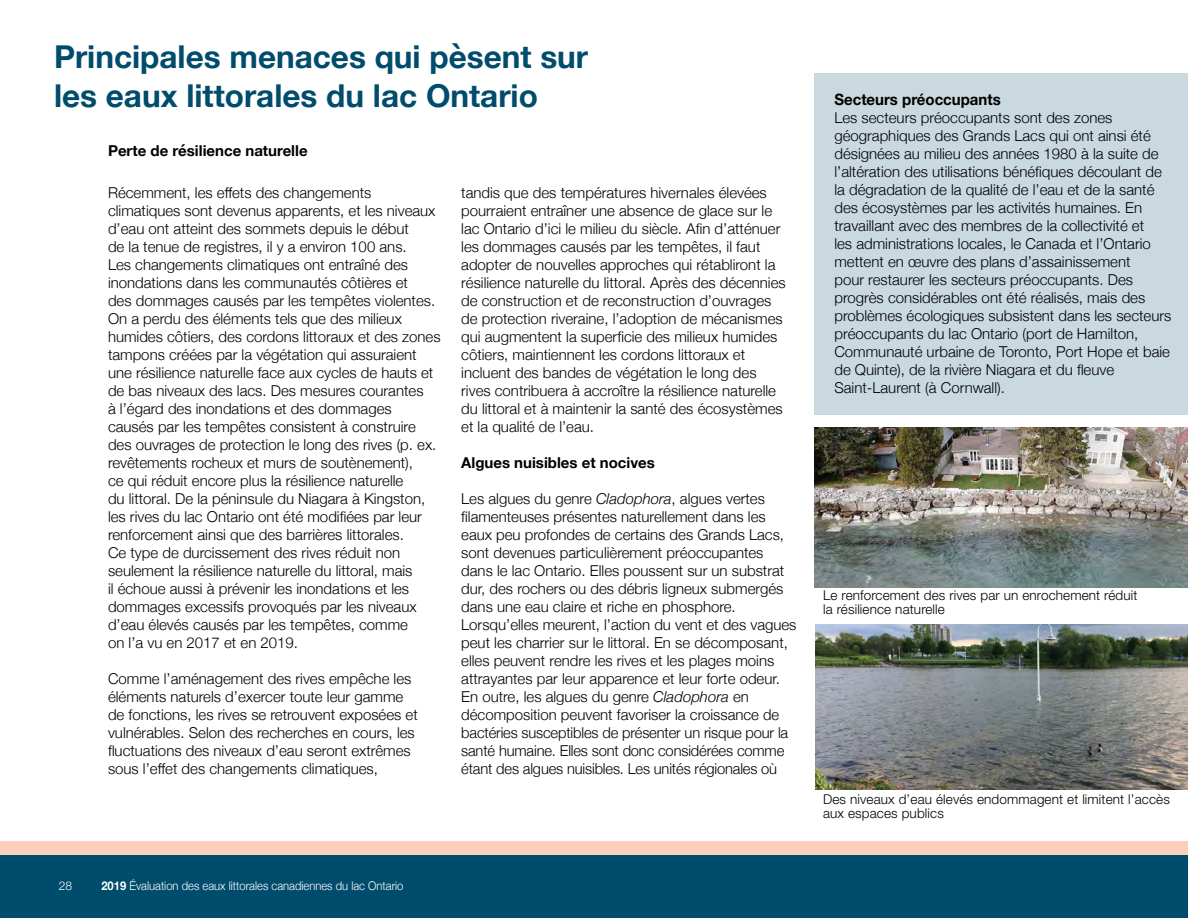
<style>
.page{position:relative;width:1188px;height:918px;background:#fff}
.page>*{position:absolute;margin:0;border:0;box-sizing:border-box;transform-origin:0 0}
.t1{font:700 31.5px/39px "Helvetica Neue";color:#004c6c}
.t2{font:700 15.75px "Helvetica Neue LT Std";color:#000;scale:.95 1}
.t3{font:300 15px/18px "Helvetica Neue";color:#000}
.t4{font:700 15px "Helvetica Neue";color:#000}
.t5{font:300 13.5px/13.5px "Helvetica Neue LT Std";letter-spacing:.01em;color:#000101}
.t6{font:300 12px "Helvetica Neue";color:#fff;scale:.94 1}
.t7{font:300 12px "Helvetica Neue";color:#fff}
.s1{font-style:italic}
.s2{font-weight:700}
</style>
<div class="page">
<div style="left:0;top:847px;width:1188px;height:71px;background:#004c6c"></div>
<div style="left:0;top:841px;width:1188px;height:13px;background:#fccfbd"></div>
<img style="left:816px;top:625px;width:372px;height:164px">
<img style="left:814px;top:428px;width:374px;height:159px">
<div style="left:814px;top:73px;width:374px;height:341px;background:#cad9e0"></div>
<h1 class="t1" style="left:54px;top:38px;width:536px">Principales menaces qui pèsent sur les eaux littorales du lac Ontario</h1>
<p class="t4" style="left:108px;top:139px;width:201px">Perte de résilience naturelle</p>
<p class="t3" style="left:108px;top:183px;width:334px">Récemment, les effets des changements climatiques sont devenus apparents, et les niveaux d’eau ont atteint des sommets depuis le début<br>de la tenue de registres, il y a environ 100 ans.<br>Les changements climatiques ont entraîné des inondations dans les communautés côtières et<br>des dommages causés par les tempêtes violentes.<br>On a perdu des éléments tels que des milieux humides côtiers, des cordons littoraux et des zones tampons créées par la végétation qui assuraient une résilience naturelle face aux cycles de hauts et de bas niveaux des lacs. Des mesures courantes<br>à l’égard des inondations et des dommages causés par les tempêtes consistent à construire des ouvrages de protection le long des rives (p. ex. revêtements rocheux et murs de soutènement),<br>ce qui réduit encore plus la résilience naturelle<br>du littoral. De la péninsule du Niagara à Kingston, les rives du lac Ontario ont été modifiées par leur renforcement ainsi que des barrières littorales.<br>Ce type de durcissement des rives réduit non seulement la résilience naturelle du littoral, mais<br>il échoue aussi à prévenir les inondations et les dommages excessifs provoqués par les niveaux d’eau élevés causés par les tempêtes, comme<br>on l’a vu en 2017 et en 2019.</p>
<p class="t3" style="left:108px;top:669px;width:311px">Comme l’aménagement des rives empêche les éléments naturels d’exercer toute leur gamme de fonctions, les rives se retrouvent exposées et vulnérables. Selon des recherches en cours, les fluctuations des niveaux d’eau seront extrêmes sous l’effet des changements climatiques,</p>
<p class="t3" style="left:461px;top:183px;width:326px">tandis que des températures hivernales élevées pourraient entraîner une absence de glace sur le lac Ontario d’ici le milieu du siècle. Afin d’atténuer les dommages causés par les tempêtes, il faut adopter de nouvelles approches qui rétabliront la résilience naturelle du littoral. Après des décennies de construction et de reconstruction d’ouvrages de protection riveraine, l’adoption de mécanismes qui augmentent la superficie des milieux humides côtiers, maintiennent les cordons littoraux et incluent des bandes de végétation le long des rives contribuera à accroître la résilience naturelle du littoral et à maintenir la santé des écosystèmes et la qualité de l’eau.</p>
<p class="t4" style="left:461px;top:451px;width:195px">Algues nuisibles et nocives</p>
<p class="t3" style="left:461px;top:489px;width:337px">Les algues du genre <span class="s1">Cladophora</span>, algues vertes filamenteuses présentes naturellement dans les eaux peu profondes de certains des Grands Lacs, sont devenues particulièrement préoccupantes dans le lac Ontario. Elles poussent sur un substrat dur, des rochers ou des débris ligneux submergés dans une eau claire et riche en phosphore.<br>Lorsqu’elles meurent, l’action du vent et des vagues peut les charrier sur le littoral. En se décomposant, elles peuvent rendre les rives et les plages moins attrayantes par leur apparence et leur forte odeur.<br>En outre, les algues du genre <span class="s1">Cladophora</span> en décomposition peuvent favoriser la croissance de bactéries susceptibles de présenter un risque pour la santé humaine. Elles sont donc considérées comme étant des algues nuisibles. Les unités régionales où</p>
<p class="t7" style="left:59px;top:876px;width:15px">28</p>
<p class="t6" style="left:101px;top:876px;width:323px"><span class="s2">2019</span> Évaluation des eaux littorales canadiennes du lac Ontario</p>
<p class="t2" style="left:834px;top:90px;width:177px">Secteurs préoccupants</p>
<p class="t3" style="left:834px;top:108px;width:338px">Les secteurs préoccupants sont des zones géographiques des Grands Lacs qui ont ainsi été désignées au milieu des années 1980 à la suite de l’altération des utilisations bénéfiques découlant de la dégradation de la qualité de l’eau et de la santé des écosystèmes par les activités humaines. En travaillant avec des membres de la collectivité et<br>les administrations locales, le Canada et l’Ontario mettent en œuvre des plans d’assainissement<br>pour restaurer les secteurs préoccupants. Des progrès considérables ont été réalisés, mais des problèmes écologiques subsistent dans les secteurs préoccupants du lac Ontario (port de Hamilton, Communauté urbaine de Toronto, Port Hope et baie de Quinte), de la rivière Niagara et du fleuve Saint-Laurent (à Cornwall).</p>
<p class="t5" style="left:823px;top:589px;width:316px">Le renforcement des rives par un enrochement réduit la résilience naturelle</p>
<p class="t5" style="left:823px;top:792px;width:348px">Des niveaux d’eau élevés endommagent et limitent l’accès aux espaces publics</p>
</div>
